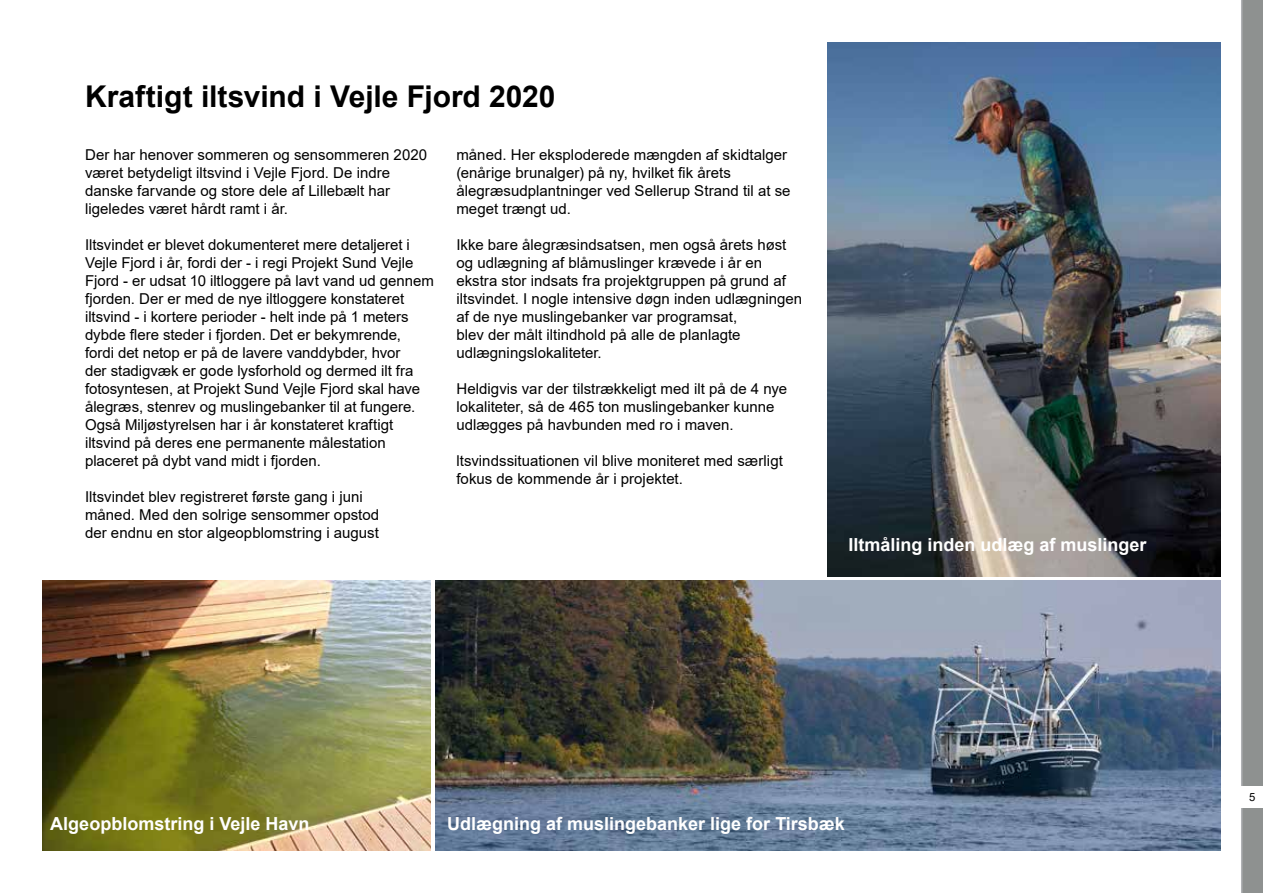
<style>
.page{position:relative;width:1263px;height:893px;background:#fff}
.page>*{position:absolute;margin:0;border:0;box-sizing:border-box;transform-origin:0 0}
.t1{font:700 30px "Arial";letter-spacing:-.005em;color:#000}
.t2{font:700 18px "Arial";color:#fff}
.t3{font:15px/18px "Arial";color:#000}
.t4{font:11.25px "Arial";color:#000}
</style>
<div class="page">
<svg style="left:1241px;top:0;width:22px;height:893px"></svg>
<div style="left:1231px;top:787px;width:32px;height:21px;background:#fff"></div>
<img style="left:435px;top:581px;width:785px;height:269px">
<img style="left:43px;top:581px;width:388px;height:269px">
<img style="left:828px;top:43px;width:392px;height:533px">
<h1 class="t1" style="left:85px;top:75px;width:472px">Kraftigt iltsvind i Vejle Fjord 2020</h1>
<p class="t3" style="left:85px;top:145px;width:344px">Der har henover sommeren og sensommeren 2020 været betydeligt iltsvind i Vejle Fjord. De indre danske farvande og store dele af Lillebælt har ligeledes været hårdt ramt i år.</p>
<p class="t3" style="left:85px;top:235px;width:350px">Iltsvindet er blevet dokumenteret mere detaljeret i Vejle Fjord i år, fordi der - i regi Projekt Sund Vejle Fjord - er udsat 10 iltloggere på lavt vand ud gennem fjorden. Der er med de nye iltloggere konstateret iltsvind - i kortere perioder - helt inde på 1 meters dybde flere steder i fjorden. Det er bekymrende,<br>fordi det netop er på de lavere vanddybder, hvor<br>der stadigvæk er gode lysforhold og dermed ilt fra fotosyntesen, at Projekt Sund Vejle Fjord skal have ålegræs, stenrev og muslingebanker til at fungere.<br>Også Miljøstyrelsen har i år konstateret kraftigt iltsvind på deres ene permanente målestation placeret på dybt vand midt i fjorden.</p>
<p class="t3" style="left:85px;top:487px;width:296px">Iltsvindet blev registreret første gang i juni måned. Med den solrige sensommer opstod der endnu en stor algeopblomstring i august</p>
<p class="t3" style="left:456px;top:145px;width:336px">måned. Her eksploderede mængden af skidtalger (enårige brunalger) på ny, hvilket fik årets ålegræsudplantninger ved Sellerup Strand til at se meget trængt ud.</p>
<p class="t3" style="left:456px;top:235px;width:347px">Ikke bare ålegræsindsatsen, men også årets høst og udlægning af blåmuslinger krævede i år en ekstra stor indsats fra projektgruppen på grund af iltsvindet. I nogle intensive døgn inden udlægningen af de nye muslingebanker var programsat,<br>blev der målt iltindhold på alle de planlagte udlægningslokaliteter.</p>
<p class="t3" style="left:456px;top:379px;width:332px">Heldigvis var der tilstrækkeligt med ilt på de 4 nye lokaliteter, så de 465 ton muslingebanker kunne udlægges på havbunden med ro i maven.</p>
<p class="t3" style="left:456px;top:451px;width:328px">ltsvindssituationen vil blive moniteret med særligt fokus de kommende år i projektet.</p>
<p class="t2" style="left:848px;top:532px;width:300px">Iltmåling inden udlæg af muslinger</p>
<p class="t2" style="left:50px;top:810px;width:261px">Algeopblomstring i Vejle Havn</p>
<p class="t2" style="left:447px;top:810px;width:399px">Udlægning af muslingebanker lige for Tirsbæk</p>
<p class="t4" style="left:1249px;top:790px;width:8px">5</p>
</div>
